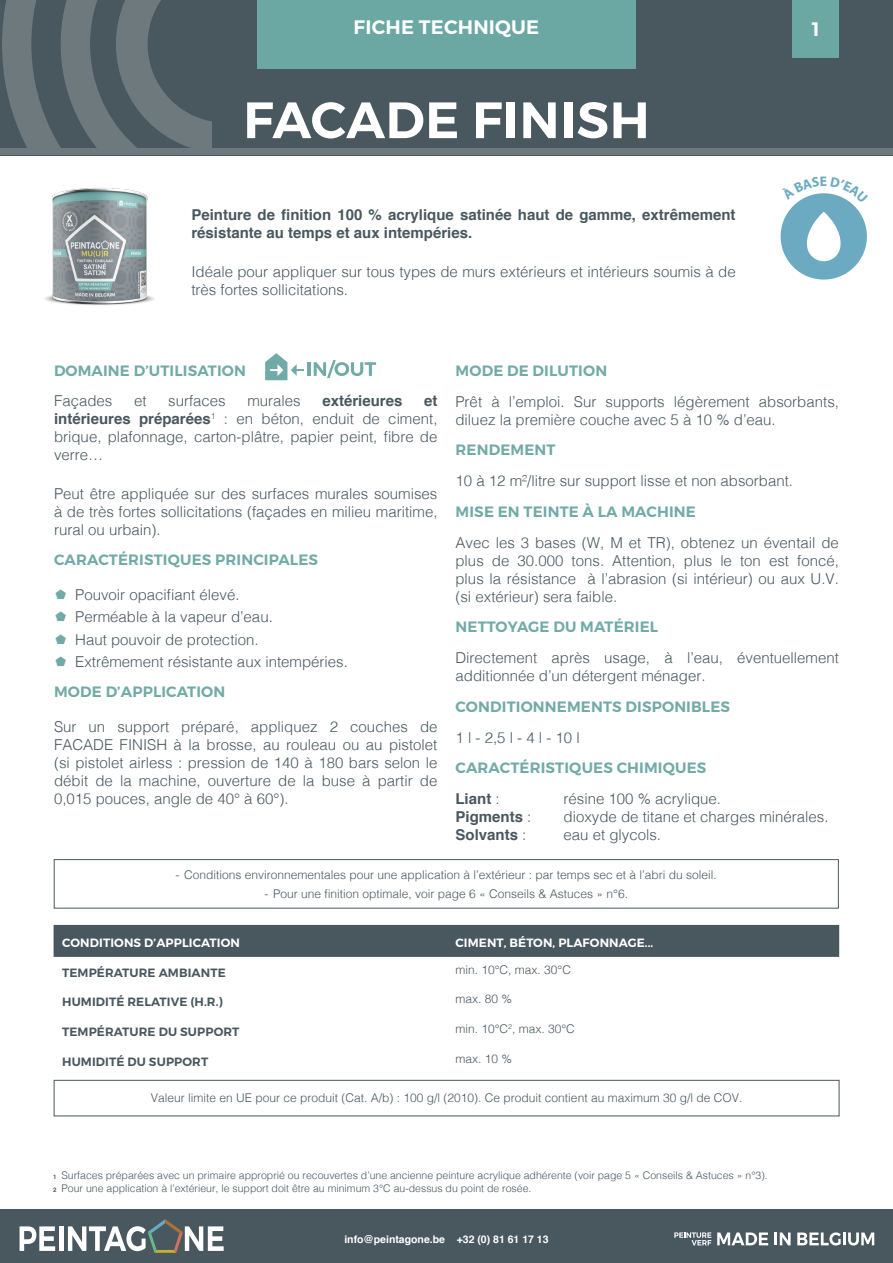
<style>
.page{position:relative;width:893px;height:1263px;background:#fff}
.page>*{position:absolute;margin:0;border:0;box-sizing:border-box;transform-origin:0 0}
.Titre_produit{font:600 51px "Montserrat";letter-spacing:.01em;color:#fff}
.Titre_Pages{font:600 19.5px "Montserrat";letter-spacing:.01em;color:#fff}
.Sous_titre-Jaune{font:600 19.5px "Montserrat";color:#fff}
.texte{font:300 15px/18px "Helvetica";color:#49585f;text-align:justify}
.Sous-titre-vert{font:600 15px "Montserrat";letter-spacing:.01em;color:#71aaa6}
.En_tête_bold{font:700 15px/18px "Helvetica";color:#49585f}
.texte-2{font:700 15px "Helvetica";color:#49585f}
.cadre-espace{font:300 12px "Helvetica";color:#49585f}
.titre_tableau_noir{font:600 12px "Montserrat";letter-spacing:.01em;color:#49585f}
.titre_tableau_blanc{font:600 12px "Montserrat";letter-spacing:.01em;color:#fff}
.texte_tableau_fihe{font:300 12px "Helvetica";color:#49585f}
.t1{font:300 10.5px "Helvetica";color:#49585f}
.t2{font:700 10.5px "Helvetica";color:#fff}
.s1{font-weight:700}
.s2{font-weight:300}
.s3{font-weight:700;font-size:6.15px}
</style>
<div class="page">
<div style="left:0;top:1210px;width:893px;height:53px;background:#49585f"></div>
<svg style="left:20px;top:1226px;width:35px;height:25px"></svg>
<hr style="left:59px;top:1226px;width:4px;height:25px;background:#fff">
<svg style="left:68px;top:1219px;width:156px;height:34px"></svg>
<svg style="left:717px;top:1232px;width:51px;height:13px"></svg>
<svg style="left:774px;top:1232px;width:17px;height:13px"></svg>
<svg style="left:797px;top:1232px;width:77px;height:13px"></svg>
<svg style="left:674px;top:1232px;width:37px;height:13px"></svg>
<div style="left:0;top:0;width:893px;height:155px;background:#49585f"></div>
<div style="left:0;top:149px;width:893px;height:6px;background:#6d797d"></div>
<svg style="left:2px;top:0;width:209px;height:149px"></svg>
<div style="left:792px;top:0;width:47px;height:57px;background:#6ba8a4"></div>
<div style="left:54px;top:1080px;width:785px;height:36px;border:1px solid #49585f"></div>
<div style="left:781px;top:193px;width:86px;height:87px;background:#6baac1;border-radius:50%"></div>
<svg style="left:807px;top:212px;width:34px;height:49px"></svg>
<div style="left:54px;top:859px;width:784px;height:49px;border:1px solid #49585f"></div>
<hr style="left:308px;top:362px;width:3px;height:14px;background:#71aaa6">
<svg style="left:314px;top:360px;width:62px;height:18px"></svg>
<svg style="left:265px;top:353px;width:39px;height:27px"></svg>
<div style="left:54px;top:925px;width:785px;height:32px;background:#49585f"></div>
<img style="left:45px;top:188px;width:109px;height:117px">
<div style="left:257px;top:0;width:378px;height:69px;background:#6ba8a4"></div>
<svg style="left:796px;top:193px;width:55px;height:10px"></svg>
<p class="Titre_Pages" style="left:354px;top:15px;width:187px">FICHE TECHNIQUE</p>
<p class="Titre_produit" style="left:243px;top:88px;width:408px">FACADE FINISH</p>
<p class="En_tête_bold" style="left:191px;top:206px;width:546px">Peinture de finition 100 % acrylique satinée haut de gamme, extrêmement résistante au temps et aux intempéries.</p>
<p class="texte" style="left:191px;top:261px;width:546px">Idéale pour appliquer sur tous types de murs extérieurs et intérieurs soumis à de très fortes sollicitations.</p>
<p class="Sous_titre-Jaune" style="left:812px;top:17px;width:9px">1</p>
<p class="Sous-titre-vert" style="left:54px;top:361px;width:193px">DOMAINE D’UTILISATION</p>
<p class="texte" style="left:54px;top:391px;width:60px">Façades</p>
<p class="texte" style="left:134px;top:391px;width:14px">et</p>
<p class="texte" style="left:168px;top:391px;width:59px">surfaces</p>
<p class="texte" style="left:247px;top:391px;width:55px">murales</p>
<p class="texte-2" style="left:322px;top:389px;width:82px">extérieures</p>
<p class="texte" style="left:54px;top:391px;width:385px;text-indent:370px"><span class="s1">et intérieures préparées</span><sup>1</sup> : en béton, enduit de ciment, brique, plafonnage, carton-plâtre, papier peint, fibre de verre…</p>
<p class="texte" style="left:54px;top:484px;width:385px">Peut être appliquée sur des surfaces murales soumises à de très fortes sollicitations (façades en milieu maritime, rural ou urbain).</p>
<p class="Sous-titre-vert" style="left:54px;top:551px;width:265px">CARACTÉRISTIQUES PRINCIPALES</p>
<p class="texte" style="left:75px;top:585px;width:166px">Pouvoir opacifiant élevé.</p>
<p class="texte" style="left:75px;top:607px;width:199px">Perméable à la vapeur d’eau.</p>
<p class="texte" style="left:75px;top:629px;width:185px">Haut pouvoir de protection.</p>
<p class="texte" style="left:75px;top:652px;width:274px">Extrêmement résistante aux intempéries.</p>
<p class="Sous-titre-vert" style="left:54px;top:682px;width:173px">MODE D’APPLICATION</p>
<p class="texte" style="left:54px;top:717px;width:385px">Sur un support préparé, appliquez 2 couches de FACADE FINISH à la brosse, au rouleau ou au pistolet (si pistolet airless : pression de 140 à 180 bars selon le débit de la machine, ouverture de la buse à partir de 0,015 pouces, angle de 40° à 60°).</p>
<p class="Sous-titre-vert" style="left:456px;top:361px;width:153px">MODE DE DILUTION</p>
<p class="texte" style="left:455px;top:391px;width:385px">Prêt à l’emploi. Sur supports légèrement absorbants, diluez la première couche avec 5 à 10 % d’eau.</p>
<p class="Sous-titre-vert" style="left:456px;top:441px;width:102px">RENDEMENT</p>
<p class="texte" style="left:455px;top:471px;width:339px">10 à 12 m²/litre sur support lisse et non absorbant.</p>
<p class="Sous-titre-vert" style="left:456px;top:502px;width:242px">MISE EN TEINTE À LA MACHINE</p>
<p class="texte" style="left:455px;top:532px;width:385px">Avec les 3 bases (W, M et TR), obtenez un éventail de plus de 30.000 tons. Attention, plus le ton est foncé, plus la résistance à l’abrasion (si intérieur) ou aux U.V. (si extérieur) sera faible.</p>
<p class="Sous-titre-vert" style="left:456px;top:618px;width:204px">NETTOYAGE DU MATÉRIEL</p>
<p class="texte" style="left:455px;top:648px;width:385px">Directement après usage, à l’eau, éventuellement additionnée d’un détergent ménager.</p>
<p class="Sous-titre-vert" style="left:456px;top:697px;width:276px">CONDITIONNEMENTS DISPONIBLES</p>
<p class="texte" style="left:455px;top:727px;width:126px">1 l - 2,5 l - 4 l - 10 l</p>
<p class="Sous-titre-vert" style="left:456px;top:759px;width:252px">CARACTÉRISTIQUES CHIMIQUES</p>
<p class="texte-2" style="left:455px;top:787px;width:46px">Liant <span class="s2">:</span></p>
<p class="texte" style="left:563px;top:789px;width:159px">résine 100 % acrylique.</p>
<p class="texte-2" style="left:455px;top:805px;width:77px">Pigments <span class="s2">:</span></p>
<p class="texte" style="left:563px;top:807px;width:267px">dioxyde de titane et charges minérales.</p>
<p class="texte-2" style="left:455px;top:823px;width:72px">Solvants <span class="s2">:</span></p>
<p class="texte" style="left:563px;top:825px;width:99px">eau et glycols.</p>
<p class="cadre-espace" style="left:176px;top:864px;width:543px">- Conditions environnementales pour une application à l’extérieur : par temps sec et à l’abri du soleil.</p>
<p class="cadre-espace" style="left:265px;top:883px;width:365px">- Pour une finition optimale, voir page 6 « Conseils &amp; Astuces » n°6.</p>
<p class="titre_tableau_blanc" style="left:62px;top:935px;width:179px">CONDITIONS D’APPLICATION</p>
<p class="titre_tableau_blanc" style="left:455px;top:935px;width:199px">CIMENT, BÉTON, PLAFONNAGE...</p>
<p class="titre_tableau_noir" style="left:62px;top:965px;width:165px">TEMPÉRATURE AMBIANTE</p>
<p class="texte_tableau_fihe" style="left:455px;top:959px;width:117px">min. 10°C, max. 30°C</p>
<p class="titre_tableau_noir" style="left:62px;top:994px;width:162px">HUMIDITÉ RELATIVE (H.R.)</p>
<p class="texte_tableau_fihe" style="left:455px;top:988px;width:58px">max. 80 %</p>
<p class="titre_tableau_noir" style="left:62px;top:1024px;width:179px">TEMPÉRATURE DU SUPPORT</p>
<p class="texte_tableau_fihe" style="left:455px;top:1018px;width:121px">min. 10°C<sup>2</sup>, max. 30°C</p>
<p class="titre_tableau_noir" style="left:62px;top:1054px;width:148px">HUMIDITÉ DU SUPPORT</p>
<p class="texte_tableau_fihe" style="left:455px;top:1048px;width:58px">max. 10 %</p>
<p class="cadre-espace" style="left:151px;top:1088px;width:593px">Valeur limite en UE pour ce produit (Cat. A/b) : 100 g/l (2010). Ce produit contient au maximum 30 g/l de COV.</p>
<p class="t1" style="left:53px;top:1166px;width:716px"><span class="s3">1</span> Surfaces préparées avec un primaire approprié ou recouvertes d’une ancienne peinture acrylique adhérente (voir page 5 « Conseils &amp; Astuces » n°3).</p>
<p class="t1" style="left:53px;top:1179px;width:480px"><span class="s3">2</span> Pour une application à l’extérieur, le support doit être au minimum 3°C au-dessus du point de rosée.</p>
<p class="t2" style="left:344px;top:1231px;width:206px">info@peintagone.be +32 (0) 81 61 17 13</p>
</div>
